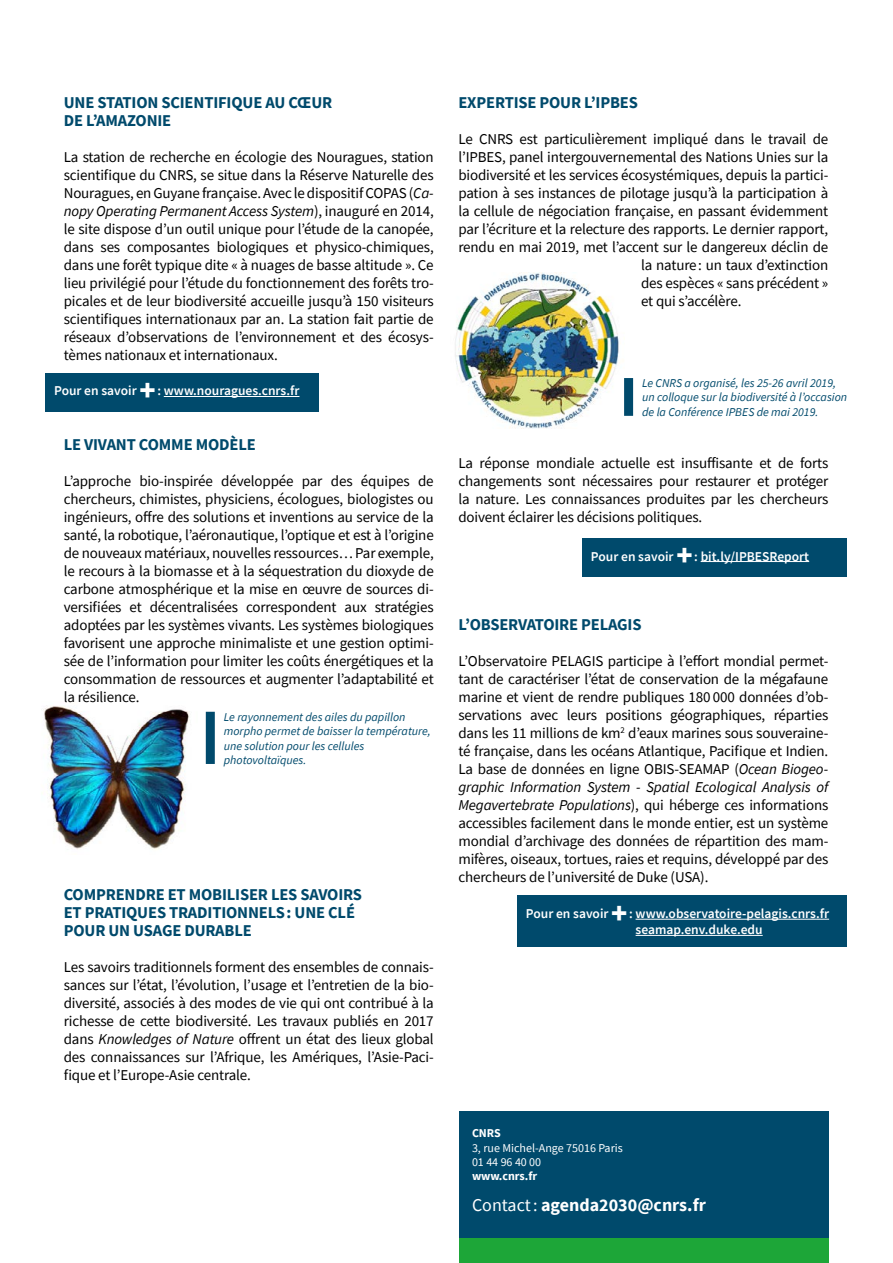
<style>
.page{position:relative;width:893px;height:1263px;background:#fff}
.page>*{position:absolute;margin:0;border:0;box-sizing:border-box;transform-origin:0 0}
.t1{font:900 30px "Source Sans Pro";color:#fff}
.t2{font:700 18px "Source Sans Pro";color:#fff}
.t3{font:700 16.5px/18px "Source Sans Pro";letter-spacing:-.01em;color:#004a6c}
.t4{font:15px/18px "Source Sans Pro";letter-spacing:-.01em;color:#000;text-align:justify}
.t5{font:600 13.5px/16.2px "Source Sans Pro";color:#fff}
.t6{font:italic 12px/14.4px "Source Sans Pro";color:#004a6c}
.t7{font:12px/14.4px "Source Sans Pro";color:#fff}
.t8{font:700 12px "Source Sans Pro";color:#fff}
.s1{font-style:italic}
.s2{font-weight:400}
</style>
<div class="page">
<div style="left:46px;top:373px;width:273px;height:38px;background:#004a6c"></div>
<hr style="left:164px;top:396px;width:135px;height:1px;background:#fff">
<div style="left:583px;top:538px;width:264px;height:38px;background:#004a6c"></div>
<div style="left:517px;top:896px;width:330px;height:51px;background:#004a6c"></div>
<hr style="left:701px;top:561px;width:108px;height:1px;background:#fff">
<hr style="left:636px;top:919px;width:193px;height:1px;background:#fff">
<hr style="left:636px;top:935px;width:127px;height:1px;background:#fff">
<img style="left:43px;top:706px;width:146px;height:143px">
<img style="left:455px;top:272px;width:164px;height:156px">
<div style="left:206px;top:712px;width:9px;height:52px;background:#004a6c"></div>
<div style="left:624px;top:378px;width:9px;height:38px;background:#004a6c"></div>
<div style="left:459px;top:1111px;width:370px;height:152px;background:#004a6c"></div>
<div style="left:459px;top:1238px;width:370px;height:25px;background:#1da638"></div>
<p class="t3" style="left:64px;top:93px;width:270px">UNE STATION SCIENTIFIQUE AU CŒUR<br>DE L’AMAZONIE</p>
<p class="t4" style="left:64px;top:148px;width:371px">La station de recherche en écologie des Nouragues, station scientifique du CNRS, se situe dans la Réserve Naturelle des Nouragues, en Guyane française. Avec le dispositif COPAS (<span class="s1">Ca&shy;nopy Operating Permanent Access System</span>), inauguré en 2014, le site dispose d’un outil unique pour l’étude de la canopée, dans ses composantes biologiques et physico-chimiques, dans une forêt typique dite « à nuages de basse altitude ». Ce lieu privilégié pour l’étude du fonctionnement des forêts tro&shy;picales et de leur biodiversité accueille jusqu’à 150 visiteurs scientifiques internationaux par an. La station fait partie de réseaux d’observations de l’environnement et des écosys&shy;tèmes nationaux et internationaux.</p>
<p class="t5" style="left:54px;top:383px;width:84px">Pour en savoir</p>
<h1 class="t1" style="left:139px;top:369px;width:18px">+</h1>
<p class="t5" style="left:157px;top:383px;width:144px">: www.nouragues.cnrs.fr</p>
<p class="t3" style="left:64px;top:435px;width:194px">LE VIVANT COMME MODÈLE</p>
<p class="t4" style="left:64px;top:472px;width:371px">L’approche bio-inspirée développée par des équipes de chercheurs, chimistes, physiciens, écologues, biologistes ou ingénieurs, offre des solutions et inventions au service de la santé, la robotique, l’aéronautique, l’optique et est à l’origine de nouveaux matériaux, nouvelles ressources… Par exemple, le recours à la biomasse et à la séquestration du dioxyde de carbone atmosphérique et la mise en œuvre de sources di&shy;versifiées et décentralisées correspondent aux stratégies adoptées par les systèmes vivants. Les systèmes biologiques favorisent une approche minimaliste et une gestion optimi&shy;sée de l’information pour limiter les coûts énergétiques et la consommation de ressources et augmenter l’adaptabilité et la résilience.</p>
<p class="t6" style="left:224px;top:709px;width:208px">Le rayonnement des ailes du papillon morpho permet de baisser la température, une solution pour les cellules photovoltaïques.</p>
<p class="t3" style="left:64px;top:885px;width:300px">COMPRENDRE ET MOBILISER LES SAVOIRS<br>ET PRATIQUES TRADITIONNELS: UNE CLÉ<br>POUR UN USAGE DURABLE</p>
<p class="t4" style="left:64px;top:958px;width:371px">Les savoirs traditionnels forment des ensembles de connais&shy;sances sur l’état, l’évolution, l’usage et l’entretien de la bio&shy;diversité, associés à des modes de vie qui ont contribué à la richesse de cette biodiversité. Les travaux publiés en 2017 dans <span class="s1">Knowledges of Nature</span> offrent un état des lieux global des connaissances sur l’Afrique, les Amériques, l’Asie-Paci&shy;fique et l’Europe-Asie centrale.</p>
<p class="t3" style="left:458px;top:93px;width:181px">EXPERTISE POUR L’IPBES</p>
<p class="t4" style="left:458px;top:130px;width:371px">Le CNRS est particulièrement impliqué dans le travail de</p>
<p class="t4" style="left:458px;top:148px;width:371px">l’IPBES, panel intergouvernemental des Nations Unies sur la</p>
<p class="t4" style="left:458px;top:166px;width:371px">biodiversité et les services écosystémiques, depuis la partici-</p>
<p class="t4" style="left:458px;top:184px;width:371px">pation à ses instances de pilotage jusqu’à la participation à</p>
<p class="t4" style="left:458px;top:202px;width:371px">la cellule de négociation française, en passant évidemment</p>
<p class="t4" style="left:458px;top:220px;width:371px">par l’écriture et la relecture des rapports. Le dernier rapport,</p>
<p class="t4" style="left:458px;top:238px;width:371px">rendu en mai 2019, met l’accent sur le dangereux déclin de</p>
<p class="t4" style="left:641px;top:256px;width:189px">la nature: un taux d’extinction</p>
<p class="t4" style="left:641px;top:274px;width:189px">des espèces « sans précédent »</p>
<p class="t4" style="left:641px;top:292px;width:102px">et qui s’accélère.</p>
<p class="t6" style="left:642px;top:376px;width:206px">Le CNRS a organisé, les 25-26 avril 2019, un colloque sur la biodiversité à l’occasion de la Conférence IPBES de mai 2019.</p>
<p class="t4" style="left:458px;top:454px;width:371px">La réponse mondiale actuelle est insuffisante et de forts changements sont nécessaires pour restaurer et protéger la nature. Les connaissances produites par les chercheurs doivent éclairer les décisions politiques.</p>
<p class="t5" style="left:591px;top:548px;width:84px">Pour en savoir</p>
<h1 class="t1" style="left:676px;top:534px;width:18px">+</h1>
<p class="t5" style="left:694px;top:548px;width:116px">: bit.ly/IPBESReport</p>
<p class="t3" style="left:458px;top:615px;width:185px">L’OBSERVATOIRE PELAGIS</p>
<p class="t4" style="left:458px;top:652px;width:371px">L’Observatoire PELAGIS participe à l’effort mondial permet&shy;tant de caractériser l’état de conservation de la mégafaune marine et vient de rendre publiques 180 000 données d’ob&shy;servations avec leurs positions géographiques, réparties dans les 11 millions de km<sup>2</sup> d’eaux marines sous souveraine&shy;té française, dans les océans Atlantique, Pacifique et Indien.<br>La base de données en ligne OBIS-SEAMAP (<span class="s1">Ocean Biogeo&shy;graphic Information System - Spatial Ecological Analysis of Megavertebrate Populations</span>), qui héberge ces informations accessibles facilement dans le monde entier, est un système mondial d’archivage des données de répartition des mam&shy;mifères, oiseaux, tortues, raies et requins, développé par des chercheurs de l’université de Duke (USA).</p>
<p class="t5" style="left:526px;top:905px;width:84px">Pour en savoir</p>
<h1 class="t1" style="left:611px;top:892px;width:18px">+</h1>
<p class="t5" style="left:636px;top:905px;width:195px;text-indent:-6px">: www.observatoire-pelagis.cnrs.fr seamap.env.duke.edu</p>
<p class="t8" style="left:472px;top:1125px;width:30px">CNRS</p>
<p class="t7" style="left:472px;top:1140px;width:152px">3, rue Michel-Ange 75016 Paris<br>01 44 96 40 00</p>
<p class="t8" style="left:472px;top:1168px;width:67px">www.cnrs.fr</p>
<p class="t2" style="left:472px;top:1192px;width:235px"><span class="s2">Contact:</span> agenda2030@cnrs.fr</p>
</div>
